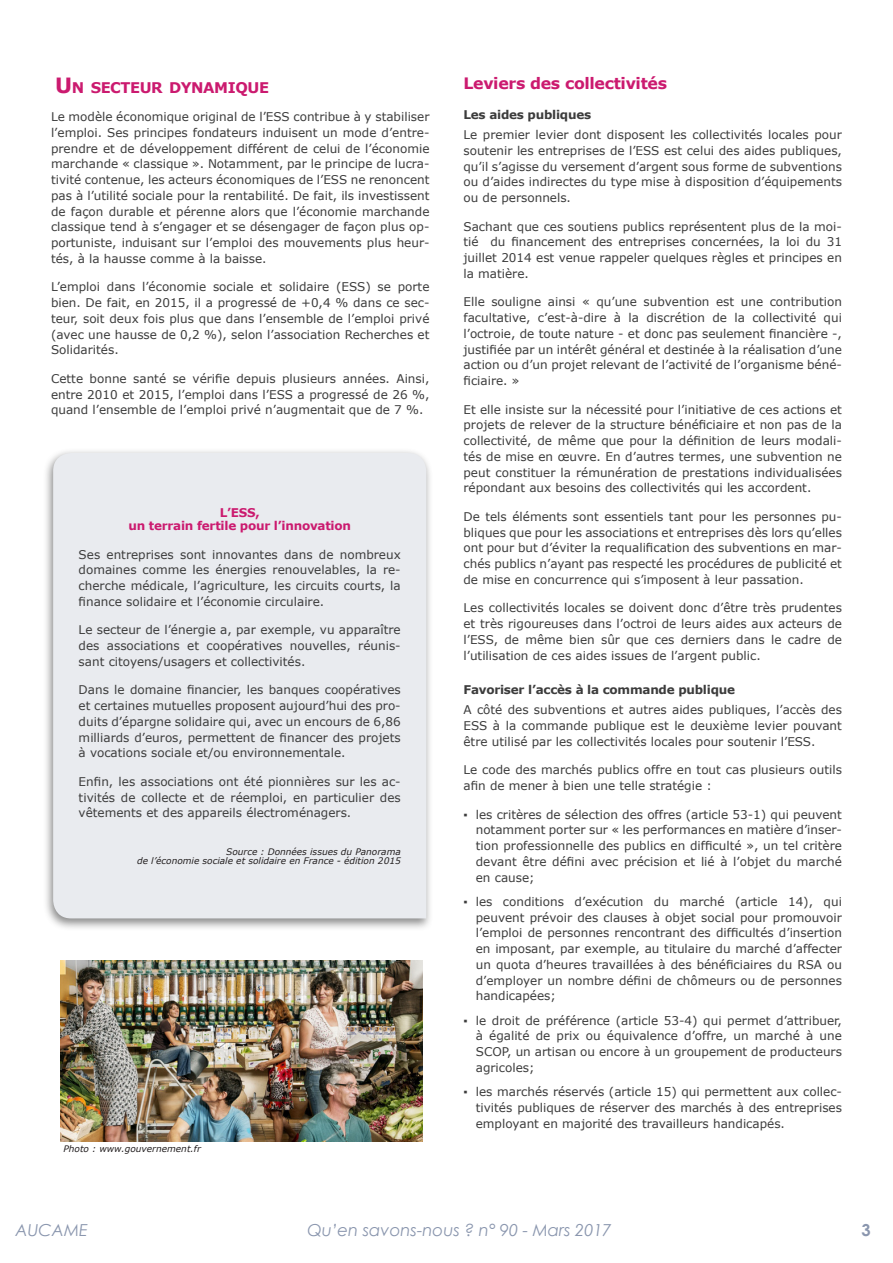
<style>
.page{position:relative;width:893px;height:1263px;background:#fff}
.page>*{position:absolute;margin:0;border:0;box-sizing:border-box;transform-origin:0 0}
.t1{font:italic 16.5px "Century Gothic";color:#8a96ae}
.t2{font:700 16.5px "Century Gothic";color:#8a96ae}
.t3{font:700 15.75px "Verdana";letter-spacing:-.02em;color:#cb1a6f}
.t4{font:700 14.7px "Verdana";letter-spacing:-.03em;color:#cb1a6f}
.t5{font:12px/15.8px "Verdana";color:#3c3c3c;text-align:justify}
.t6{font:700 12px "Verdana";letter-spacing:-.02em;color:#3c3c3c}
.t7{font:700 12px/13.5px "Verdana";letter-spacing:-.02em;color:#cb1a6f;text-align:center}
.t8{font:italic 9px/9px "Verdana";color:#231f20;text-align:right}
.s1{font-size:21px}
</style>
<div class="page">
<img style="left:61px;top:960px;width:361px;height:181px">
<div style="left:43px;top:448px;width:390px;height:483px;background:#646464;opacity:.75"></div>
<div style="left:53px;top:453px;width:373px;height:465px;background:#e9ebef"></div>
<p class="t4" style="left:55px;top:77px;width:215px"><span class="s1">U</span>N SECTEU R DYNAMIQU E</p>
<p class="t5" style="left:51px;top:109px;width:380px">Le modèle économique original de l’ESS contribue à y stabiliser l’emploi. Ses principes fondateurs induisent un mode d’entre&shy;prendre et de développement différent de celui de l’économie marchande « classique ». Notamment, par le principe de lucra&shy;tivité contenue, les acteurs économiques de l’ESS ne renoncent pas à l’utilité sociale pour la rentabilité. De fait, ils investissent de façon durable et pérenne alors que l’économie marchande classique tend à s’engager et se désengager de façon plus op&shy;portuniste, induisant sur l’emploi des mouvements plus heur&shy;tés, à la hausse comme à la baisse.</p>
<p class="t5" style="left:51px;top:279px;width:380px">L’emploi dans l’économie sociale et solidaire (ESS) se porte bien. De fait, en 2015, il a progressé de +0,4 % dans ce sec&shy;teur, soit deux fois plus que dans l’ensemble de l’emploi privé (avec une hausse de 0,2 %), selon l’association Recherches et Solidarités.</p>
<p class="t5" style="left:51px;top:370px;width:380px">Cette bonne santé se vérifie depuis plusieurs années. Ainsi, entre 2010 et 2015, l’emploi dans l’ESS a progressé de 26 %, quand l’ensemble de l’emploi privé n’augmentait que de 7 %.</p>
<p class="t7" style="left:128px;top:505px;width:224px">L’ESS,<br>un terrain fertile pour l’innovation</p>
<p class="t5" style="left:79px;top:546px;width:324px">Ses entreprises sont innovantes dans de nombreux domaines comme les énergies renouvelables, la re&shy;cherche médicale, l’agriculture, les circuits courts, la finance solidaire et l’économie circulaire.</p>
<p class="t5" style="left:79px;top:622px;width:324px">Le secteur de l’énergie a, par exemple, vu apparaître des associations et coopératives nouvelles, réunis&shy;sant citoyens/usagers et collectivités.</p>
<p class="t5" style="left:79px;top:682px;width:324px">Dans le domaine financier, les banques coopératives et certaines mutuelles proposent aujourd’hui des pro&shy;duits d’épargne solidaire qui, avec un encours de 6,86 milliards d’euros, permettent de financer des projets à vocations sociale et/ou environnementale.</p>
<p class="t5" style="left:79px;top:773px;width:324px">Enfin, les associations ont été pionnières sur les ac&shy;tivités de collecte et de réemploi, en particulier des vêtements et des appareils électroménagers.</p>
<p class="t8" style="left:137px;top:847px;width:265px">Source : Données issues du Panorama<br>de l’économie sociale et solidaire en France - édition 2015</p>
<p class="t8" style="left:63px;top:1144px;width:139px">Photo : www.gouvernement.fr</p>
<h2 class="t3" style="left:463px;top:72px;width:205px">Leviers des collectivités</h2>
<p class="t6" style="left:463px;top:106px;width:129px">Les aides publiques</p>
<p class="t5" style="left:463px;top:127px;width:380px">Le premier levier dont disposent les collectivités locales pour soutenir les entreprises de l’ESS est celui des aides publiques, qu’il s’agisse du versement d’argent sous forme de subventions ou d’aides indirectes du type mise à disposition d’équipements ou de personnels.</p>
<p class="t5" style="left:463px;top:218px;width:380px">Sachant que ces soutiens publics représentent plus de la moi&shy;tié du financement des entreprises concernées, la loi du 31 juillet 2014 est venue rappeler quelques règles et principes en la matière.</p>
<p class="t5" style="left:463px;top:294px;width:380px">Elle souligne ainsi « qu’une subvention est une contribution facultative, c’est-à-dire à la discrétion de la collectivité qui l’octroie, de toute nature - et donc pas seulement financière ‑, justifiée par un intérêt général et destinée à la réalisation d’une action ou d’un projet relevant de l’activité de l’organisme béné&shy;ficiaire. »</p>
<p class="t5" style="left:463px;top:401px;width:380px">Et elle insiste sur la nécessité pour l’initiative de ces actions et projets de relever de la structure bénéficiaire et non pas de la collectivité, de même que pour la définition de leurs modali&shy;tés de mise en œuvre. En d’autres termes, une subvention ne peut constituer la rémunération de prestations individualisées répondant aux besoins des collectivités qui les accordent.</p>
<p class="t5" style="left:463px;top:508px;width:380px">De tels éléments sont essentiels tant pour les personnes pu&shy;bliques que pour les associations et entreprises dès lors qu’elles ont pour but d’éviter la requalification des subventions en mar&shy;chés publics n’ayant pas respecté les procédures de publicité et de mise en concurrence qui s’imposent à leur passation.</p>
<p class="t5" style="left:463px;top:600px;width:380px">Les collectivités locales se doivent donc d’être très prudentes et très rigoureuses dans l’octroi de leurs aides aux acteurs de l’ESS, de même bien sûr que ces derniers dans le cadre de l’utilisation de ces aides issues de l’argent public.</p>
<p class="t6" style="left:463px;top:681px;width:273px">Favoriser l’accès à la commande publique</p>
<p class="t5" style="left:463px;top:702px;width:380px">A côté des subventions et autres aides publiques, l’accès des ESS à la commande publique est le deuxième levier pouvant être utilisé par les collectivités locales pour soutenir l’ESS.</p>
<p class="t5" style="left:463px;top:762px;width:380px">Le code des marchés publics offre en tout cas plusieurs outils afin de mener à bien une telle stratégie :</p>
<p class="t5" style="left:476px;top:806px;width:368px;text-indent:-12px">▪ les critères de sélection des offres (article 53-1) qui peuvent notamment porter sur « les performances en matière d’inser&shy;tion professionnelle des publics en difficulté », un tel critère devant être défini avec précision et lié à l’objet du marché en cause;</p>
<p class="t5" style="left:476px;top:893px;width:368px;text-indent:-12px">▪ les conditions d’exécution du marché (article 14), qui peuvent prévoir des clauses à objet social pour promouvoir l’emploi de personnes rencontrant des difficultés d’insertion en imposant, par exemple, au titulaire du marché d’affecter un quota d’heures travaillées à des bénéficiaires du RSA ou d’employer un nombre défini de chômeurs ou de personnes handicapées;</p>
<p class="t5" style="left:476px;top:1012px;width:368px;text-indent:-12px">▪ le droit de préférence (article 53-4) qui permet d’attribuer, à égalité de prix ou équivalence d’offre, un marché à une SCOP, un artisan ou encore à un groupement de producteurs agricoles;</p>
<p class="t5" style="left:476px;top:1084px;width:368px;text-indent:-12px">▪ les marchés réservés (article 15) qui permettent aux collec&shy;tivités publiques de réserver des marchés à des entreprises employant en majorité des travailleurs handicapés.</p>
<h1 class="t1" style="left:16px;top:1218px;width:74px">AUCAME</h1>
<h1 class="t1" style="left:307px;top:1218px;width:306px">Qu’en savons-nous ? n° 90 - Mars 2017</h1>
<h1 class="t2" style="left:861px;top:1217px;width:11px">3</h1>
</div>
